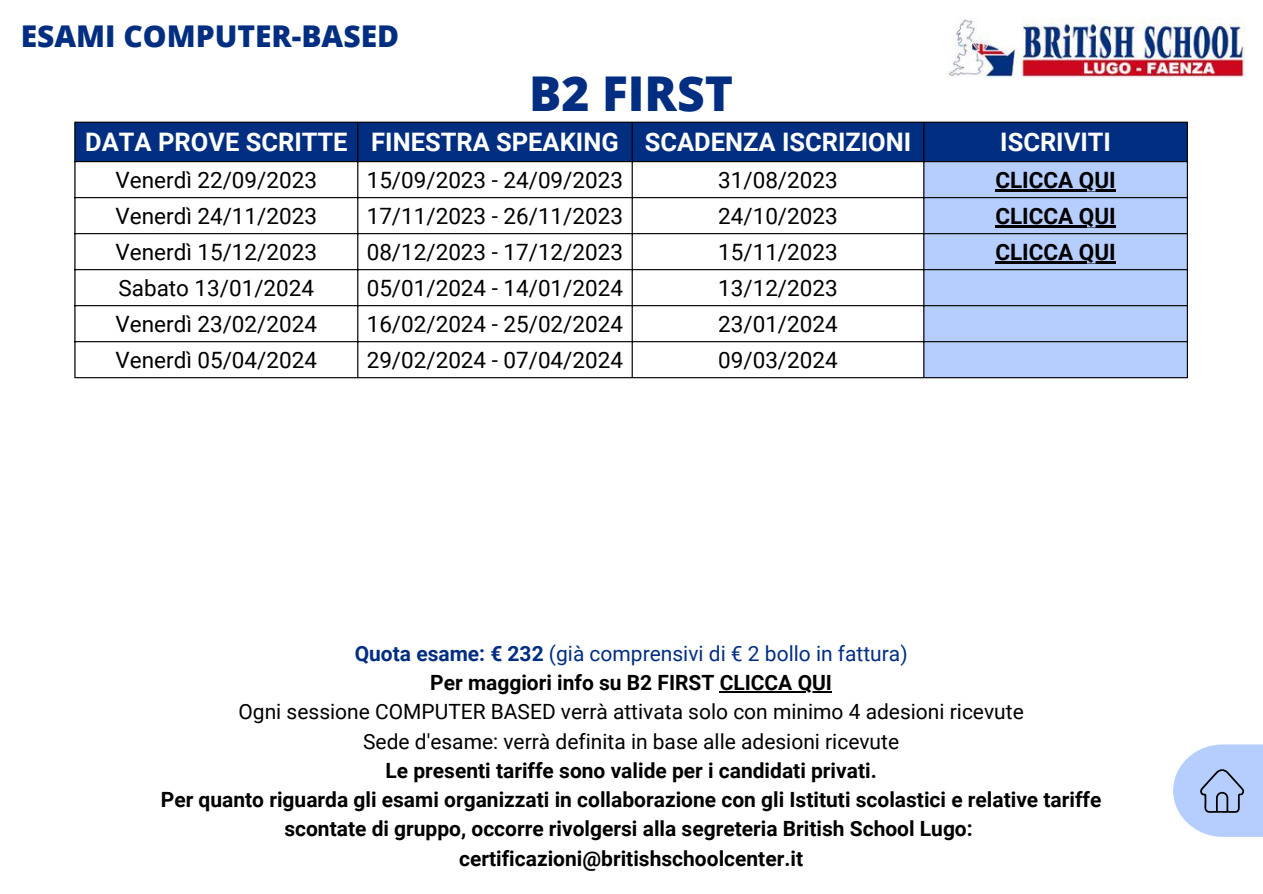
<style>
.page{position:relative;width:1263px;height:894px;background:#fff}
.page>*{position:absolute;margin:0;border:0;box-sizing:border-box;transform-origin:0 0}
.t1{font:800 48px "Open Sans";color:#022e82}
.t2{font:800 30px "Open Sans";color:#022e82}
.t3{font:700 25.5px "Roboto";color:#fff}
.t4{font:22.5px "Roboto";color:#000}
.t5{font:700 22.5px "Roboto";color:#000}
.t6{font:700 21px/29.2px "Roboto";color:#000;text-align:center}
.t7{font:21px/29.2px "Roboto";color:#000;text-align:center}
.t8{font:21px/29.2px "Roboto";color:#022e82;text-align:center}
.s1{font-weight:700}
.s2{font-weight:700;color:#000}
</style>
<div class="page">
<div style="left:76px;top:123px;width:1111px;height:38px;background:#022e82"></div>
<div style="left:924px;top:162px;width:263px;height:215px;background:#b6cefe"></div>
<hr style="left:995px;top:189px;width:121px;height:2px;background:#000">
<hr style="left:995px;top:225px;width:121px;height:2px;background:#000">
<hr style="left:995px;top:261px;width:121px;height:2px;background:#000">
<hr style="left:74px;top:123px;width:2px;height:254px;background:#000">
<hr style="left:357px;top:123px;width:1px;height:254px;background:#000">
<hr style="left:632px;top:123px;width:1px;height:254px;background:#000">
<hr style="left:923px;top:123px;width:1px;height:254px;background:#000">
<hr style="left:1187px;top:123px;width:1px;height:254px;background:#000">
<hr style="left:74px;top:122px;width:1114px;height:1px;background:#000">
<hr style="left:74px;top:161px;width:1114px;height:1px;background:#000">
<hr style="left:74px;top:197px;width:1114px;height:1px;background:#000">
<hr style="left:74px;top:233px;width:1114px;height:1px;background:#000">
<hr style="left:74px;top:269px;width:1114px;height:1px;background:#000">
<hr style="left:74px;top:305px;width:1114px;height:1px;background:#000">
<hr style="left:74px;top:341px;width:1114px;height:1px;background:#000">
<hr style="left:74px;top:377px;width:1114px;height:1px;background:#000">
<img style="left:947px;top:18px;width:297px;height:60px">
<svg style="left:1173px;top:744px;width:90px;height:92px;background:#b8ccf4"></svg>
<hr style="left:720px;top:691px;width:112px;height:1px;background:#000">
<h2 class="t2" style="left:21px;top:15px;width:380px">ESAMI COMPUTER-BASED</h2>
<h1 class="t1" style="left:529px;top:59px;width:205px">B2 FIRST</h1>
<p class="t3" style="left:85px;top:127px;width:828px">DATA PROVE SCRITTE FINESTRA SPEAKING SCADENZA ISCRIZIONI</p>
<p class="t3" style="left:1000px;top:127px;width:112px">ISCRIVITI</p>
<p class="t4" style="left:116px;top:167px;width:203px">Venerdì 22/09/2023</p>
<p class="t4" style="left:367px;top:167px;width:258px">15/09/2023 - 24/09/2023</p>
<p class="t4" style="left:718px;top:167px;width:121px">31/08/2023</p>
<p class="t5" style="left:995px;top:167px;width:122px">CLICCA QUI</p>
<p class="t4" style="left:116px;top:203px;width:203px">Venerdì 24/11/2023</p>
<p class="t4" style="left:367px;top:203px;width:258px">17/11/2023 - 26/11/2023</p>
<p class="t4" style="left:718px;top:203px;width:121px">24/10/2023</p>
<p class="t5" style="left:995px;top:203px;width:122px">CLICCA QUI</p>
<p class="t4" style="left:116px;top:239px;width:203px">Venerdì 15/12/2023</p>
<p class="t4" style="left:367px;top:239px;width:258px">08/12/2023 - 17/12/2023</p>
<p class="t4" style="left:718px;top:239px;width:121px">15/11/2023</p>
<p class="t5" style="left:995px;top:239px;width:122px">CLICCA QUI</p>
<p class="t4" style="left:119px;top:275px;width:197px">Sabato 13/01/2024</p>
<p class="t4" style="left:367px;top:275px;width:258px">05/01/2024 - 14/01/2024</p>
<p class="t4" style="left:718px;top:275px;width:121px">13/12/2023</p>
<p class="t4" style="left:116px;top:311px;width:203px">Venerdì 23/02/2024</p>
<p class="t4" style="left:367px;top:311px;width:258px">16/02/2024 - 25/02/2024</p>
<p class="t4" style="left:718px;top:311px;width:121px">23/01/2024</p>
<p class="t4" style="left:116px;top:347px;width:203px">Venerdì 05/04/2024</p>
<p class="t4" style="left:367px;top:347px;width:258px">29/02/2024 - 07/04/2024</p>
<p class="t4" style="left:718px;top:347px;width:121px">09/03/2024</p>
<p class="t8" style="left:355px;top:639px;width:554px"><span class="s1">Quota esame: € 232</span> (già comprensivi di € 2 bollo in fattura)<br><span class="s2">Per maggiori info su B2 FIRST CLICCA QUI</span></p>
<p class="t7" style="left:239px;top:697px;width:787px">Ogni sessione COMPUTER BASED verrà attivata solo con minimo 4 adesioni ricevute<br>Sede d'esame: verrà definita in base alle adesioni ricevute</p>
<p class="t6" style="left:161px;top:755px;width:942px">Le presenti tariffe sono valide per i candidati privati.<br>Per quanto riguarda gli esami organizzati in collaborazione con gli Istituti scolastici e relative tariffe scontate di gruppo, occorre rivolgersi alla segreteria British School Lugo: certificazioni@britishschoolcenter.it</p>
</div>
